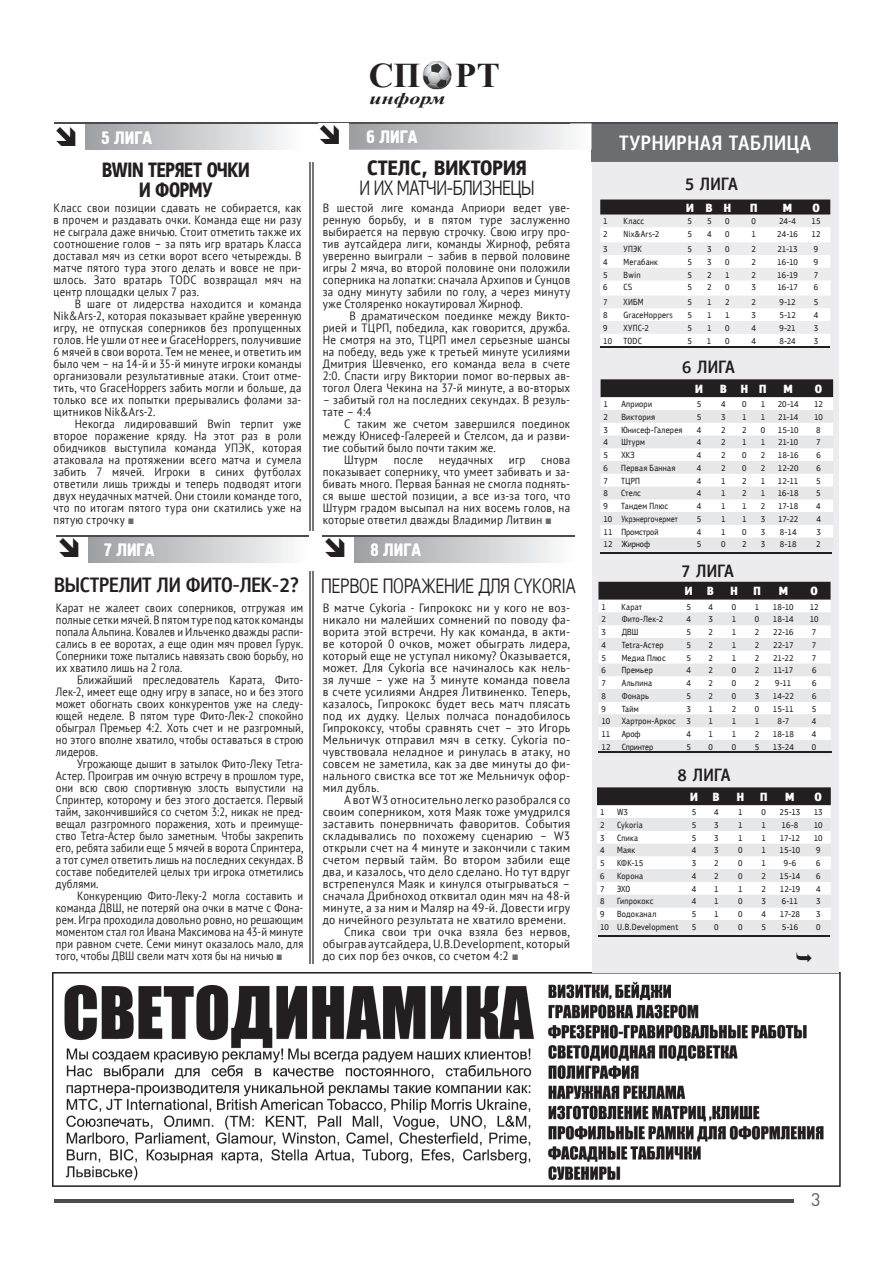
<style>
.page{position:relative;width:893px;height:1263px;background:#fff}
.page>*{position:absolute;margin:0;border:0;box-sizing:border-box;transform-origin:0 0}
.t1{font:700 34.65px "Times New Roman";color:#231f20}
.t2{font:18px "Hermes C";letter-spacing:.005em;color:#fff}
.t3{font:18px "DIN Pro";color:#57585a}
.t4{font:italic 700 16.2px "Times New Roman";color:#231f20;scale:1.35 1}
.t5{font:12px/12px "PT Sans";letter-spacing:.025em;color:#231f20;text-align:justify;scale:.88 1}
.t6{font:12px/12px "PT Sans";letter-spacing:.025em;color:#231f20;text-align:justify;scale:.96 1}
.t7{font:12px/12px "PT Sans";letter-spacing:.025em;color:#231f20;text-align:justify;scale:.9 1}
.t8{font:12px/12px "PT Sans";letter-spacing:.025em;color:#231f20;text-align:justify;scale:.92 1}
.t9{font:9px/12.8px "PF Bulletin Sans Pro";color:#231f20;text-align:justify}
.s1{font-family:"Book Antiqua";color:#6c6d70}
</style>
<div class="page">
<img style="left:52px;top:972px;width:789px;height:214px">
<div style="left:592px;top:154px;width:246px;height:818px;background:#ececee"></div>
<img style="left:429px;top:61px;width:17px;height:28px">
<img style="left:423px;top:63px;width:28px;height:24px">
<hr style="left:54px;top:1199px;width:740px;height:3px;background:#4b4c4d">
<svg style="left:84px;top:123px;width:217px;height:27px;background:#c7c8ca"></svg>
<div style="left:591px;top:124px;width:247px;height:38px;background:#6c6d70"></div>
<hr style="left:54px;top:122px;width:783px;height:1px;background:#4b4c4d">
<svg style="left:88px;top:537px;width:203px;height:26px;background:#c8c9cb"></svg>
<svg style="left:354px;top:537px;width:204px;height:26px;background:#c8c9cb"></svg>
<hr style="left:56px;top:535px;width:253px;height:2px;background:#4b4c4d">
<hr style="left:322px;top:535px;width:253px;height:2px;background:#4b4c4d">
<hr style="left:600px;top:552px;width:231px;height:1px;background:#231f20">
<hr style="left:598px;top:751px;width:234px;height:2px;background:#231f20">
<hr style="left:598px;top:935px;width:231px;height:1px;background:#231f20">
<hr style="left:600px;top:347px;width:230px;height:1px;background:#231f20">
<hr style="left:312px;top:162px;width:2px;height:369px;background:#76787b">
<hr style="left:309px;top:162px;width:2px;height:369px;background:#76787b">
<hr style="left:312px;top:572px;width:2px;height:392px;background:#76787b">
<hr style="left:309px;top:572px;width:2px;height:392px;background:#76787b">
<svg style="left:349px;top:123px;width:242px;height:27px;background:#c7c8ca"></svg>
<svg style="left:600px;top:200px;width:230px;height:146px"></svg>
<svg style="left:601px;top:379px;width:232px;height:158px"></svg>
<svg style="left:598px;top:581px;width:233px;height:159px"></svg>
<svg style="left:597px;top:787px;width:234px;height:133px"></svg>
<h1 class="t1" style="left:369px;top:51px;width:133px">СП РТ</h1>
<h3 class="t4" style="left:369px;top:87px;width:58px">информ</h3>
<h2 class="t2" style="left:101px;top:128px;width:53px">5 ЛИГА</h2>
<h2 class="t2" style="left:367px;top:127px;width:52px">6 ЛИГА</h2>
<p class="t7" style="left:54px;top:201px;width:277px">Класс свои позиции сдавать не собирается, как в прочем и раздавать очки. Команда еще ни разу не сыграла даже вничью. Стоит отметить также их соотношение голов – за пять игр вратарь Класса доставал мяч из сетки ворот всего четырежды. В матче пятого тура этого делать и вовсе не при&shy;шлось. Зато вратарь TODC возвращал мяч на центр площадки целых 7 раз.</p>
<p class="t7" style="left:54px;top:297px;width:277px;text-indent:21px">В шаге от лидерства находится и команда Nik&amp;Ars-2, которая показывает крайне уверенную игру, не отпуская соперников без пропущенных голов. Не ушли от нее и GraceHoppers, получившие 6 мячей в свои ворота. Тем не менее, и ответить им было чем – на 14-й и 35-й минуте игроки команды организовали результативные атаки. Стоит отме&shy;тить, что GraceHoppers забить могли и больше, да только все их попытки прерывались фолами за&shy;щитников Nik&amp;Ars-2.</p>
<p class="t7" style="left:54px;top:417px;width:277px;text-indent:21px">Некогда лидировавший Bwin терпит уже второе поражение кряду. На этот раз в роли обидчиков выступила команда УПЭК, которая атаковала на протяжении всего матча и сумела забить 7 мячей. Игроки в синих футболах ответили лишь трижды и теперь подводят итоги двух неудачных матчей. Они стоили команде того, что по итогам пятого тура они скатились уже на пятую строчку <span class="s1">■</span></p>
<p class="t8" style="left:323px;top:201px;width:271px">В шестой лиге команда Априори ведет уве&shy;ренную борьбу, и в пятом туре заслуженно выбирается на первую строчку. Свою игру про&shy;тив аутсайдера лиги, команды Жирноф, ребята уверенно выиграли – забив в первой половине игры 2 мяча, во второй половине они положили соперника на лопатки: сначала Архипов и Сунцов за одну минуту забили по голу, а через минуту уже Столяренко нокаутировал Жирноф.</p>
<p class="t8" style="left:323px;top:309px;width:271px;text-indent:27px">В драматическом поединке между Викто&shy;рией и ТЦРП, победила, как говорится, дружба.<br>Не смотря на это, ТЦРП имел серьезные шансы на победу, ведь уже к третьей минуте усилиями Дмитрия Шевченко, его команда вела в счете 2:0. Спасти игру Виктории помог во-первых ав&shy;тогол Олега Чекина на 37-й минуте, а во-вторых</p>
<p class="t8" style="left:323px;top:393px;width:270px">– забитый гол на последних секундах. В резуль&shy;тате – 4:4</p>
<p class="t8" style="left:344px;top:417px;width:247px">С таким же счетом завершился поединок</p>
<p class="t8" style="left:323px;top:429px;width:270px">между Юнисеф-Галереей и Стелсом, да и разви-</p>
<p class="t8" style="left:323px;top:441px;width:190px">тие событий было почти таким же.</p>
<p class="t8" style="left:344px;top:453px;width:38px">Штурм</p>
<p class="t8" style="left:394px;top:453px;width:33px">после</p>
<p class="t8" style="left:439px;top:453px;width:61px">неудачных</p>
<p class="t8" style="left:509px;top:453px;width:20px">игр</p>
<p class="t8" style="left:323px;top:453px;width:271px;text-indent:219px">снова показывает сопернику, что умеет забивать и за&shy;бивать много. Первая Банная не смогла поднять&shy;ся выше шестой позиции, а все из-за того, что Штурм градом высыпал на них восемь голов, на которые ответил дважды Владимир Литвин <span class="s1">■</span></p>
<h2 class="t2" style="left:104px;top:540px;width:52px">7 ЛИГА</h2>
<h2 class="t2" style="left:370px;top:540px;width:52px">8 ЛИГА</h2>
<p class="t5" style="left:56px;top:601px;width:283px">Карат не жалеет своих соперников, отгружая им полные сетки мячей. В пятом туре под каток команды попала Альпина. Ковалев и Ильченко дважды распи&shy;сались в ее воротах, а еще один мяч провел Гурук.<br>Соперники тоже пытались навязать свою борьбу, но их хватило лишь на 2 гола.</p>
<p class="t5" style="left:56px;top:673px;width:283px;text-indent:21px">Ближайший преследователь Карата, Фито-Лек-2, имеет еще одну игру в запасе, но и без этого может обогнать своих конкурентов уже на следу&shy;ющей неделе. В пятом туре Фито-Лек-2 спокойно обыграл Премьер 4:2. Хоть счет и не разгромный, но этого вполне хватило, чтобы оставаться в строю лидеров.</p>
<p class="t5" style="left:56px;top:757px;width:283px;text-indent:21px">Угрожающе дышит в затылок Фито-Леку Tetra-Астер. Проиграв им очную встречу в прошлом туре, они всю свою спортивную злость выпустили на Спринтер, которому и без этого достается. Первый тайм, закончившийся со счетом 3:2, никак не пред&shy;вещал разгромного поражения, хоть и преимуще&shy;ство Tetra-Астер было заметным. Чтобы закрепить его, ребята забили еще 5 мячей в ворота Спринтера, а тот сумел ответить лишь на последних секундах. В составе победителей целых три игрока отметились дублями.</p>
<p class="t5" style="left:56px;top:889px;width:283px;text-indent:21px">Конкуренцию Фито-Леку-2 могла составить и команда ДВШ, не потеряй она очки в матче с Фона&shy;рем. Игра проходила довольно ровно, но решающим моментом стал гол Ивана Максимова на 43-й минуте при равном счете. Семи минут оказалось мало, для того, чтобы ДВШ свели матч хотя бы на ничью <span class="s1">■</span></p>
<p class="t6" style="left:323px;top:602px;width:259px">В матче Cykoria - Гипрококс ни у кого не воз&shy;никало ни малейших сомнений по поводу фа&shy;ворита этой встречи. Ну как команда, в акти&shy;ве которой 0 очков, может обыграть лидера, который еще не уступал никому? Оказывается, может. Для Cykoria все начиналось как нель&shy;зя лучше – уже на 3 минуте команда повела в счете усилиями Андрея Литвиненко. Теперь, казалось, Гипрококс будет весь матч плясать под их дудку. Целых полчаса понадобилось Гипрококсу, чтобы сравнять счет – это Игорь Мельничук отправил мяч в сетку. Cykoria по&shy;чувствовала неладное и ринулась в атаку, но совсем не заметила, как за две минуты до фи&shy;нального свистка все тот же Мельничук офор&shy;мил дубль.</p>
<p class="t6" style="left:344px;top:794px;width:237px">А вот W3 относительно легко разобрался со</p>
<p class="t6" style="left:323px;top:806px;width:259px">своим соперником, хотя Маяк тоже умудрился</p>
<p class="t6" style="left:323px;top:818px;width:259px">заставить понервничать фаворитов. События</p>
<p class="t6" style="left:323px;top:830px;width:259px">складывались по похожему сценарию – W3</p>
<p class="t6" style="left:323px;top:842px;width:259px">открыли счет на 4 минуте и закончили с таким</p>
<p class="t6" style="left:323px;top:854px;width:259px">счетом первый тайм. Во втором забили еще</p>
<p class="t6" style="left:323px;top:866px;width:259px">два, и казалось, что дело сделано. Но тут вдруг</p>
<p class="t6" style="left:323px;top:878px;width:259px">встрепенулся Маяк и кинулся отыгрываться –</p>
<p class="t6" style="left:323px;top:890px;width:259px">сначала Дрибноход отквитал один мяч на 48-й</p>
<p class="t6" style="left:323px;top:902px;width:259px">минуте, а за ним и Маляр на 49-й. Довести игру</p>
<p class="t6" style="left:323px;top:914px;width:255px">до ничейного результата не хватило времени.</p>
<p class="t6" style="left:344px;top:926px;width:237px">Спика свои три очка взяла без нервов,</p>
<p class="t6" style="left:323px;top:938px;width:259px">обыграв аутсайдера, U.B.Development, который</p>
<p class="t6" style="left:323px;top:950px;width:206px">до сих пор без очков, со счетом 4:2 <span class="s1">■</span></p>
<p class="t9" style="left:636px;top:268px;width:6px">■</p>
<p class="t9" style="left:697px;top:436px;width:6px">✔ ✔ ✔ ✔ ✔ ✔</p>
<p class="t9" style="left:641px;top:920px;width:16px">❖ ●□</p>
<p class="t9" style="left:692px;top:844px;width:28px;text-align:left">✔ ✓ ✓<br>✔</p>
<h2 class="t3" style="left:811px;top:1188px;width:11px">3</h2>
</div>
